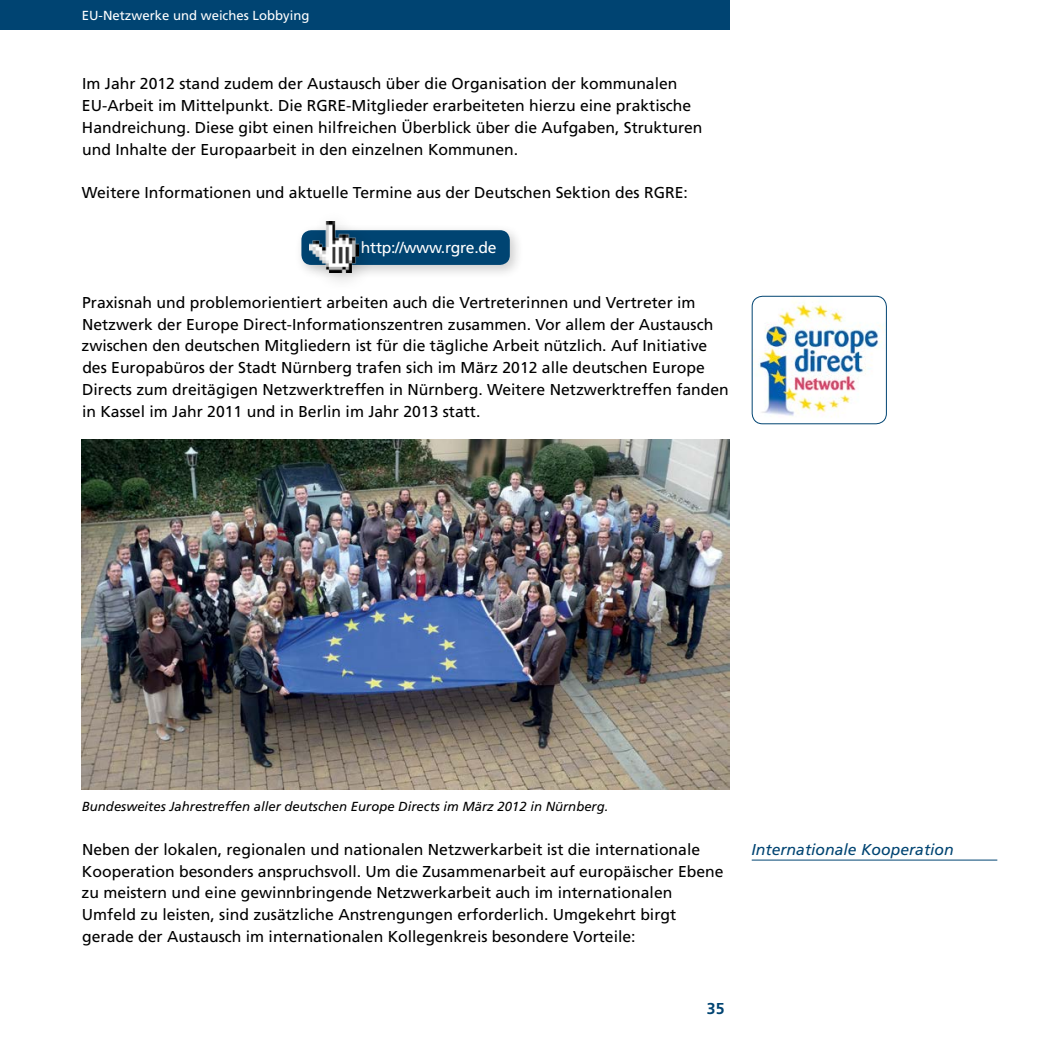
<style>
.page{position:relative;width:1042px;height:1042px;background:#fff}
.page>*{position:absolute;margin:0;border:0;box-sizing:border-box;transform-origin:0 0}
.Fliesstext{font:15.75px/21.9px "Frutiger";color:#000}
.t1{font:italic 15.75px "Frutiger";color:#004472}
.t2{font:15.75px "Frutiger";letter-spacing:-.02em;color:#fff}
.t3{font:700 15.75px "Frutiger";color:#004472}
.Bildunterschrift{font:italic 13.12px "Frutiger";color:#000}
.t4{font:13.12px "Frutiger";color:#fff}
</style>
<div class="page">
<div style="left:0;top:0;width:729px;height:30px;background:#004472"></div>
<div style="left:294px;top:223px;width:230px;height:56px;background:#000;opacity:.2"></div>
<div style="left:301px;top:230px;width:209px;height:35px;background:#004472;border-radius:10px"></div>
<div style="left:298px;top:209px;width:80px;height:83px;background:#000;opacity:.2"></div>
<img style="left:310px;top:221px;width:48px;height:51px">
<img style="left:752px;top:296px;width:135px;height:128px">
<div style="left:752px;top:296px;width:135px;height:128px;border:1px solid #004472;border-radius:11px"></div>
<img style="left:82px;top:439px;width:647px;height:350px">
<hr style="left:752px;top:859px;width:245px;height:1px;background:#004472">
<p class="t4" style="left:82px;top:8px;width:229px">EU-Netzwerke und weiches Lobbying</p>
<p class="Fliesstext" style="left:82px;top:73px;width:622px">Im Jahr 2012 stand zudem der Austausch über die Organisation der kommunalen EU-Arbeit im Mittelpunkt. Die RGRE-Mitglieder erarbeiteten hierzu eine praktische Handreichung. Diese gibt einen hilfreichen Überblick über die Aufgaben, Strukturen und Inhalte der Europaarbeit in den einzelnen Kommunen.</p>
<p class="Fliesstext" style="left:82px;top:182px;width:607px">Weitere Informationen und aktuelle Termine aus der Deutschen Sektion des RGRE:</p>
<p class="t2" style="left:361px;top:239px;width:137px">http://www.rgre.de</p>
<p class="Fliesstext" style="left:81px;top:291px;width:649px">Praxisnah und problemorientiert arbeiten auch die Vertreterinnen und Vertreter im Netzwerk der Europe Direct-Informationszentren zusammen. Vor allem der Austausch zwischen den deutschen Mitgliedern ist für die tägliche Arbeit nützlich. Auf Initiative des Europabüros der Stadt Nürnberg trafen sich im März 2012 alle deutschen Europe Directs zum dreitägigen Netzwerktreffen in Nürnberg. Weitere Netzwerktreffen fanden in Kassel im Jahr 2011 und in Berlin im Jahr 2013 statt.</p>
<p class="Bildunterschrift" style="left:82px;top:799px;width:528px">Bundesweites Jahrestreffen aller deutschen Europe Directs im März 2012 in Nürnberg.</p>
<p class="Fliesstext" style="left:81px;top:838px;width:644px">Neben der lokalen, regionalen und nationalen Netzwerkarbeit ist die internationale Kooperation besonders anspruchsvoll. Um die Zusammenarbeit auf europäischer Ebene zu meistern und eine gewinnbringende Netzwerkarbeit auch im internationalen Umfeld zu leisten, sind zusätzliche Anstrengungen erforderlich. Umgekehrt birgt gerade der Austausch im internationalen Kollegenkreis besondere Vorteile:</p>
<p class="t1" style="left:751px;top:840px;width:204px">Internationale Kooperation</p>
<p class="t3" style="left:707px;top:999px;width:19px">35</p>
</div>
